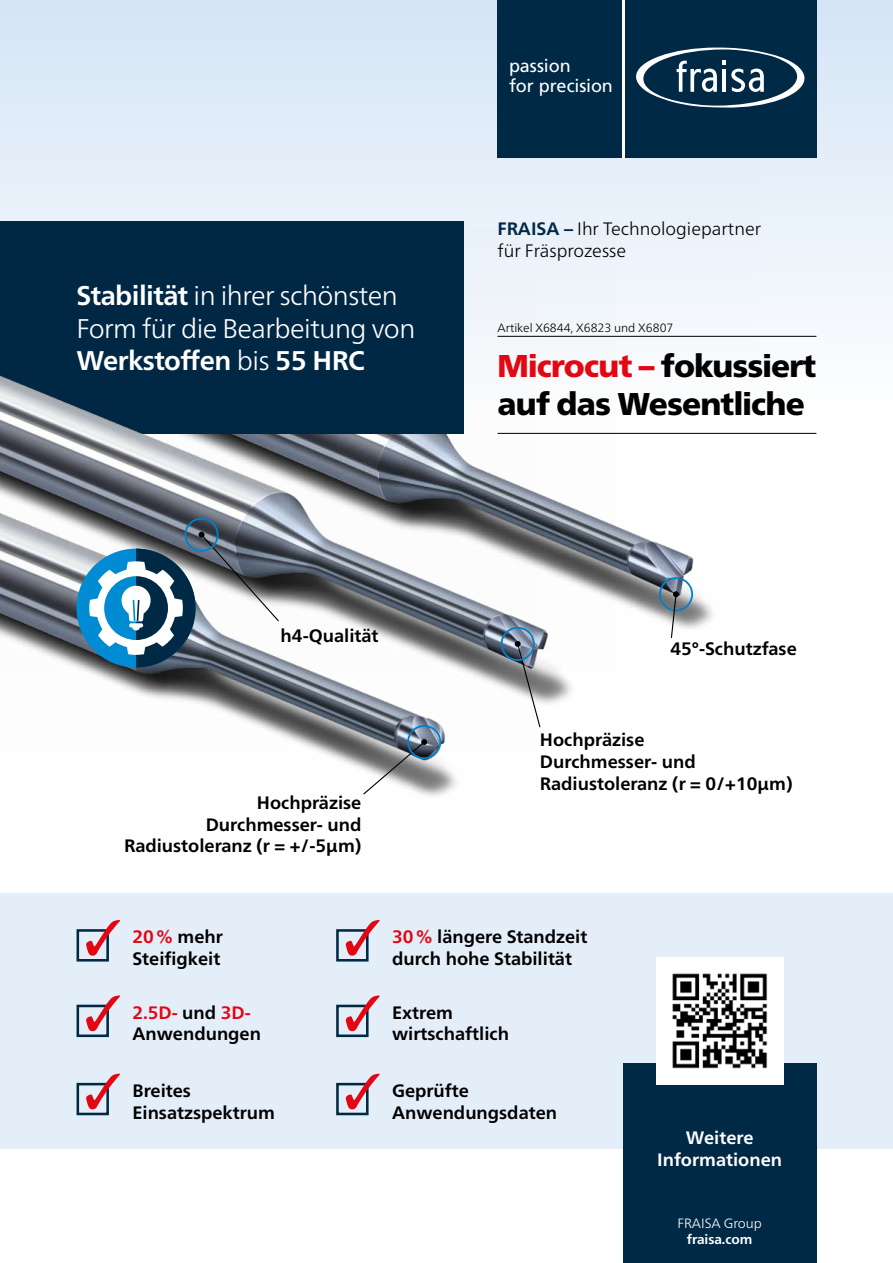
<style>
.page{position:relative;width:893px;height:1263px;background:#fff}
.page>*{position:absolute;margin:0;border:0;box-sizing:border-box;transform-origin:0 0}
.t1{font:900 31.5px/37.8px "Frutiger Neue LT Pro";letter-spacing:-.025em;color:#000}
.t2{font:300 27px/32.4px "Frutiger Neue LT Pro";letter-spacing:-.02em;color:#fff}
.t3{font:700 18px/21.6px "Frutiger Neue LT Pro";color:#000}
.t4{font:300 18px/21.6px "Frutiger Neue LT Pro";color:#000}
.t5{font:700 18px/21.6px "Frutiger Neue LT Pro";color:#fff;text-align:center}
.t6{font:18px "Frutiger LT Std";letter-spacing:-.005em;color:#fff}
.t7{font:300 13.5px "Frutiger Neue LT Pro";letter-spacing:-.005em;color:#fff}
.t8{font:700 13.5px "Frutiger Neue LT Pro";letter-spacing:-.005em;color:#fff}
.t9{font:300 12px "Frutiger Neue LT Pro";color:#000}
.s1{font-weight:700}
.s2{font-weight:700;color:#002946}
.s3{color:#e30613}
</style>
<div class="page">
<img style="left:304px;top:745px;width:153px;height:51px">
<img style="left:615px;top:432px;width:142px;height:197px">
<div style="left:0;top:0;width:893px;height:413px;background:linear-gradient(to bottom,#d3e4f5,#fefefe)"></div>
<div style="left:0;top:893px;width:893px;height:255px;background:#e4eef9"></div>
<div style="left:0;top:221px;width:463px;height:213px;background:#002946"></div>
<img style="left:0;top:226px;width:615px;height:519px">
<div style="left:497px;top:0;width:128px;height:157px;background:#002946"></div>
<hr style="left:623px;top:0;width:2px;height:157px;background:#fff">
<div style="left:625px;top:0;width:191px;height:157px;background:#002946"></div>
<svg style="left:636px;top:48px;width:168px;height:60px"></svg>
<hr style="left:497px;top:336px;width:319px;height:1px;background:#000">
<hr style="left:497px;top:433px;width:319px;height:1px;background:#000">
<div style="left:623px;top:1063px;width:193px;height:200px;background:#002946"></div>
<div style="left:656px;top:957px;width:127px;height:127px;background:#fff"></div>
<div style="left:185px;top:518px;width:34px;height:34px;border:2px solid #0081c9;border-radius:50%"></div>
<div style="left:501px;top:627px;width:34px;height:34px;border:2px solid #0081c9;border-radius:50%"></div>
<svg style="left:515px;top:641px;width:26px;height:87px"></svg>
<div style="left:407px;top:725px;width:34px;height:34px;border:2px solid #0081c9;border-radius:50%"></div>
<svg style="left:362px;top:739px;width:65px;height:57px"></svg>
<div style="left:659px;top:577px;width:34px;height:34px;border:2px solid #0081c9;border-radius:50%"></div>
<svg style="left:670px;top:591px;width:9px;height:47px"></svg>
<div style="left:77px;top:549px;width:119px;height:119px;background:#008bd2;border-radius:50%"></div>
<svg style="left:89px;top:532px;width:191px;height:136px"></svg>
<div style="left:77px;top:929px;width:32px;height:32px;border:3px solid #002946"></div>
<svg style="left:86px;top:920px;width:34px;height:36px"></svg>
<div style="left:336px;top:929px;width:33px;height:32px;border:3px solid #002946"></div>
<svg style="left:346px;top:920px;width:34px;height:36px"></svg>
<div style="left:77px;top:1005px;width:32px;height:32px;border:3px solid #002946"></div>
<svg style="left:86px;top:995px;width:34px;height:36px"></svg>
<div style="left:336px;top:1005px;width:33px;height:32px;border:3px solid #002946"></div>
<svg style="left:346px;top:995px;width:34px;height:36px"></svg>
<div style="left:77px;top:1083px;width:32px;height:32px;border:3px solid #002946"></div>
<svg style="left:86px;top:1073px;width:34px;height:36px"></svg>
<div style="left:336px;top:1083px;width:33px;height:32px;border:3px solid #002946"></div>
<svg style="left:346px;top:1073px;width:34px;height:36px"></svg>
<img style="left:672px;top:973px;width:96px;height:96px">
<p class="t6" style="left:509px;top:56px;width:63px">passion</p>
<p class="t6" style="left:509px;top:62px;width:105px">for precision</p>
<h2 class="t2" style="left:77px;top:280px;width:340px"><span class="s1">Stabilität</span> in ihrer schönsten<br>Form für die Bearbeitung von<br><span class="s1">Werkstoffen</span> bis <span class="s1">55 HRC</span></h2>
<p class="t4" style="left:497px;top:218px;width:265px"><span class="s2">FRAISA –</span> Ihr Technologiepartner für Fräsprozesse</p>
<p class="t9" style="left:497px;top:320px;width:177px">Artikel X6844, X6823 und X6807</p>
<h1 class="t1" style="left:497px;top:347px;width:320px"><span class="s3">Microcut –</span> fokussiert auf das Wesentliche</h1>
<p class="t3" style="left:281px;top:625px;width:99px">h4-Qualität</p>
<p class="t3" style="left:124px;top:792px;width:239px;text-align:right">Hochpräzise<br>Durchmesser- und<br>Radiustoleranz (r = +/-5µm)</p>
<p class="t3" style="left:670px;top:637px;width:128px">45°-Schutzfase</p>
<p class="t3" style="left:540px;top:729px;width:254px">Hochpräzise<br>Durchmesser- und<br>Radiustoleranz (r = 0/+10µm)</p>
<p class="t3" style="left:132px;top:926px;width:92px"><span class="s3">20%</span> mehr<br>Steifigkeit</p>
<p class="t3" style="left:132px;top:1001px;width:130px"><span class="s3">2.5D-</span> und <span class="s3">3D-<br></span>Anwendungen</p>
<p class="t3" style="left:392px;top:926px;width:197px"><span class="s3">30%</span> längere Standzeit durch hohe Stabilität</p>
<p class="t3" style="left:392px;top:1001px;width:119px">Extrem wirtschaftlich</p>
<p class="t3" style="left:132px;top:1080px;width:144px">Breites<br>Einsatzspektrum</p>
<p class="t3" style="left:392px;top:1080px;width:167px">Geprüfte<br>Anwendungsdaten</p>
<p class="t5" style="left:657px;top:1127px;width:126px">Weitere<br>Informationen</p>
<p class="t7" style="left:677px;top:1215px;width:86px">FRAISA Group</p>
<p class="t8" style="left:687px;top:1231px;width:67px">fraisa.com</p>
</div>
